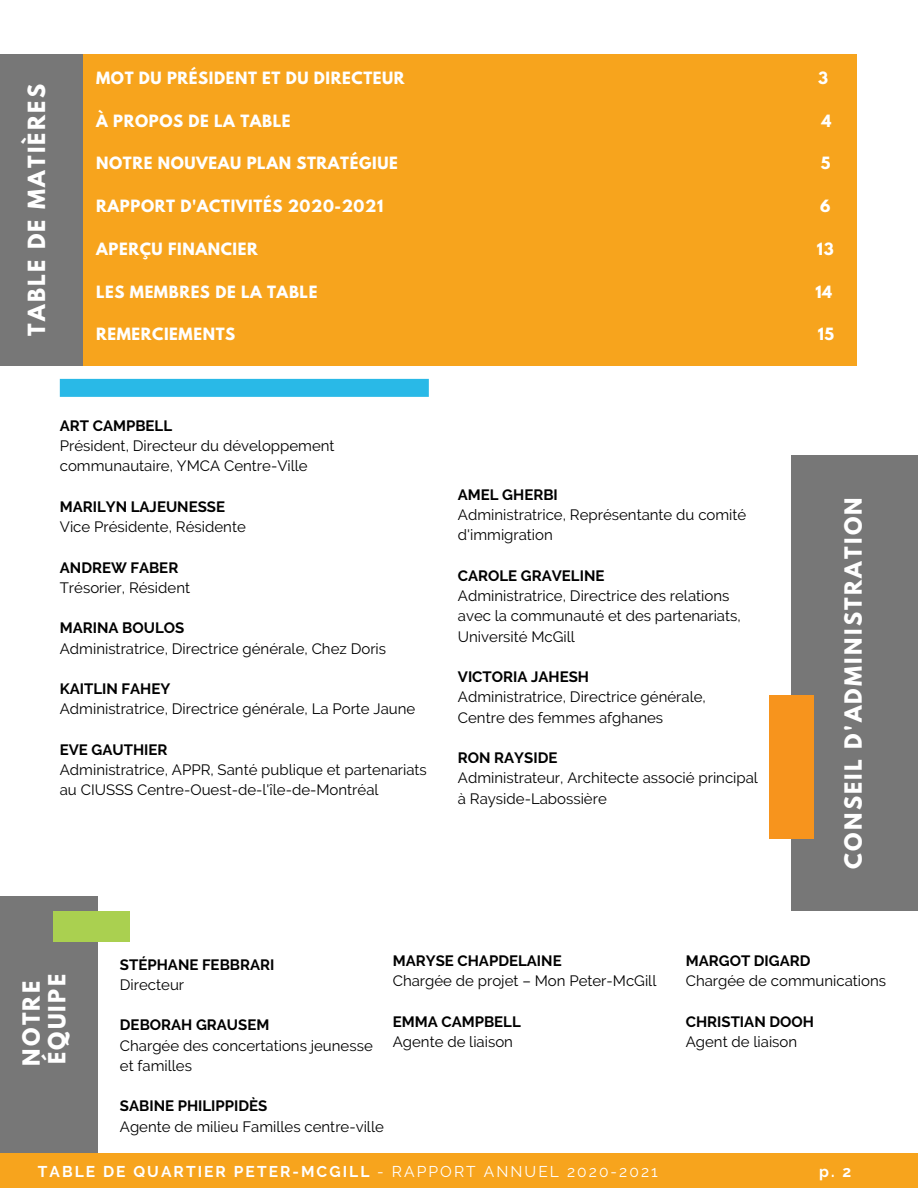
<style>
.page{position:relative;width:918px;height:1188px;background:#fff}
.page>*{position:absolute;margin:0;border:0;box-sizing:border-box;transform-origin:0 0}
.t1{font:700 21px/25.8px "League Spartan";letter-spacing:.11em;color:#fff}
.t2{font:700 15.6px "Raleway";letter-spacing:.13em;color:#fff}
.t3{font:15px/20.2px "Raleway";color:#000}
.t4{font:700 15px "Raleway";color:#000}
.t5{font:700 15px "League Spartan";letter-spacing:.04em;color:#fff}
.s1{font-weight:400}
</style>
<div class="page">
<div style="left:60px;top:54px;width:796px;height:312px;background:#f7a41d"></div>
<div style="left:792px;top:456px;width:126px;height:455px;background:#777"></div>
<div style="left:0;top:896px;width:98px;height:257px;background:#777"></div>
<div style="left:769px;top:695px;width:45px;height:144px;background:#f7941d"></div>
<div style="left:60px;top:379px;width:369px;height:18px;background:#29b9e7"></div>
<div style="left:0;top:1153px;width:918px;height:35px;background:#f7a41d"></div>
<div style="left:0;top:54px;width:83px;height:312px;background:#777"></div>
<div style="left:53px;top:911px;width:77px;height:30px;background:#aad050"></div>
<h1 class="t1" style="left:26px;top:336px;width:253px;rotate:-90deg">TABLE DE MATIÈRES</h1>
<p class="t5" style="left:96px;top:70px;width:310px">MOT DU PRÉSIDENT ET DU DIRECTEUR</p>
<p class="t5" style="left:818px;top:70px;width:11px">3</p>
<p class="t5" style="left:96px;top:113px;width:196px">À PROPOS DE LA TABLE</p>
<p class="t5" style="left:822px;top:113px;width:11px">4</p>
<p class="t5" style="left:96px;top:156px;width:303px">NOTRE NOUVEAU PLAN STRATÉGIUE</p>
<p class="t5" style="left:821px;top:156px;width:11px">5</p>
<p class="t5" style="left:96px;top:199px;width:289px">RAPPORT D'ACTIVITÉS 2020-2021</p>
<p class="t5" style="left:820px;top:199px;width:12px">6</p>
<p class="t5" style="left:96px;top:241px;width:163px">APERÇU FINANCIER</p>
<p class="t5" style="left:817px;top:241px;width:18px">13</p>
<p class="t5" style="left:96px;top:284px;width:223px">LES MEMBRES DE LA TABLE</p>
<p class="t5" style="left:815px;top:284px;width:18px">14</p>
<p class="t5" style="left:96px;top:327px;width:141px">REMERCIEMENTS</p>
<p class="t5" style="left:818px;top:327px;width:18px">15</p>
<p class="t4" style="left:60px;top:417px;width:114px">ART CAMPBELL</p>
<p class="t3" style="left:60px;top:436px;width:276px">Président, Directeur du développement communautaire, YMCA Centre-Ville</p>
<p class="t4" style="left:60px;top:498px;width:167px">MARILYN LAJEUNESSE</p>
<p class="t3" style="left:60px;top:517px;width:188px">Vice Présidente, Résidente</p>
<p class="t4" style="left:60px;top:559px;width:120px">ANDREW FABER</p>
<p class="t3" style="left:60px;top:578px;width:132px">Trésorier, Résident</p>
<p class="t4" style="left:60px;top:619px;width:126px">MARINA BOULOS</p>
<p class="t3" style="left:60px;top:638px;width:328px">Administratrice, Directrice générale, Chez Doris</p>
<p class="t4" style="left:60px;top:680px;width:112px">KAITLIN FAHEY</p>
<p class="t3" style="left:60px;top:699px;width:357px">Administratrice, Directrice générale, La Porte Jaune</p>
<p class="t4" style="left:60px;top:741px;width:109px">EVE GAUTHIER</p>
<p class="t3" style="left:60px;top:760px;width:369px">Administratrice, APPR, Santé publique et partenariats au CIUSSS Centre-Ouest-de-l'île-de-Montréal</p>
<p class="t4" style="left:458px;top:486px;width:101px">AMEL GHERBI</p>
<p class="t3" style="left:458px;top:505px;width:290px">Administratrice, Représentante du comité d'immigration</p>
<p class="t4" style="left:458px;top:567px;width:148px">CAROLE GRAVELINE</p>
<p class="t3" style="left:458px;top:586px;width:284px">Administratrice, Directrice des relations avec la communauté et des partenariats,<br>Université McGill</p>
<p class="t4" style="left:458px;top:668px;width:133px">VICTORIA JAHESH</p>
<p class="t3" style="left:458px;top:687px;width:250px">Administratrice, Directrice générale,<br>Centre des femmes afghanes</p>
<p class="t4" style="left:458px;top:749px;width:101px">RON RAYSIDE</p>
<p class="t3" style="left:458px;top:768px;width:302px">Administrateur, Architecte associé principal à Rayside-Labossière</p>
<h1 class="t1" style="left:843px;top:869px;width:373px;rotate:-90deg">CONSEIL D'ADMINISTRATION</h1>
<h1 class="t1" style="left:21px;top:1066px;width:93px;rotate:-90deg">NOTRE<br>ÉQUIPE</h1>
<p class="t4" style="left:120px;top:956px;width:156px">STÉPHANE FEBBRARI</p>
<p class="t3" style="left:120px;top:975px;width:66px">Directeur</p>
<p class="t4" style="left:120px;top:1016px;width:151px">DEBORAH GRAUSEM</p>
<p class="t3" style="left:120px;top:1035px;width:254px">Chargée des concertations jeunesse et familles</p>
<p class="t4" style="left:120px;top:1097px;width:149px">SABINE PHILIPPIDÈS</p>
<p class="t3" style="left:120px;top:1116px;width:266px">Agente de milieu Familles centre-ville</p>
<p class="t4" style="left:393px;top:952px;width:170px">MARYSE CHAPDELAINE</p>
<p class="t3" style="left:393px;top:971px;width:265px">Chargée de projet – Mon Peter-McGill</p>
<p class="t4" style="left:393px;top:1012px;width:130px">EMMA CAMPBELL</p>
<p class="t3" style="left:393px;top:1031px;width:122px">Agente de liaison</p>
<p class="t4" style="left:686px;top:952px;width:126px">MARGOT DIGARD</p>
<p class="t3" style="left:686px;top:971px;width:202px">Chargée de communications</p>
<p class="t4" style="left:686px;top:1012px;width:130px">CHRISTIAN DOOH</p>
<p class="t3" style="left:686px;top:1031px;width:113px">Agent de liaison</p>
<p class="t2" style="left:38px;top:1162px;width:621px">TABLE DE QUARTIER PETER-MCGILL <span class="s1">- RAPPORT ANNUEL 2020-2021</span></p>
<p class="t2" style="left:819px;top:1162px;width:34px">p. 2</p>
</div>
